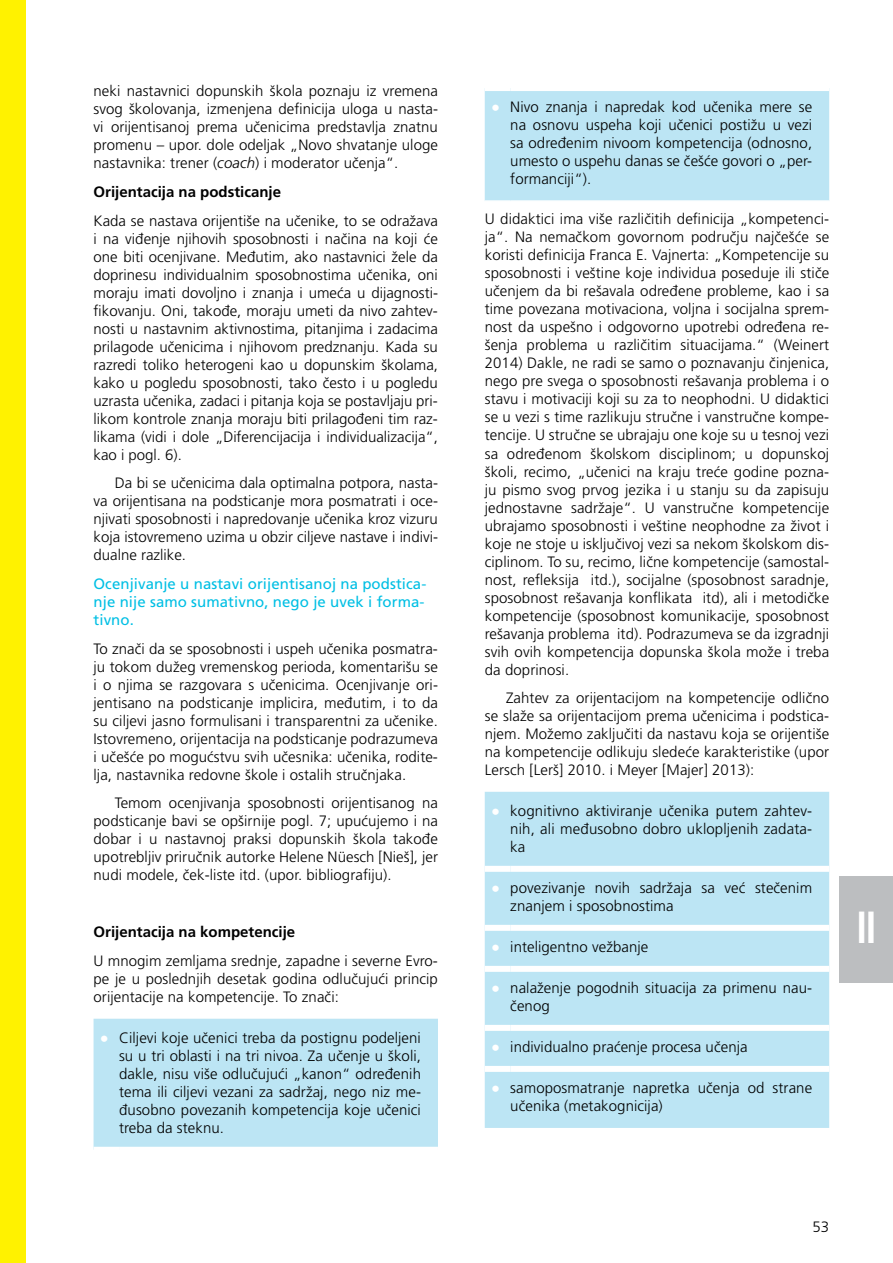
<style>
.page{position:relative;width:893px;height:1263px;background:#fff}
.page>*{position:absolute;margin:0;border:0;box-sizing:border-box;transform-origin:0 0}
.t1{font:700 condensed 45px "Frutiger";color:#fff;scale:.9 1}
.t2{font:300 15px/18px "Frutiger LT Pro";letter-spacing:.005em;color:#000;text-align:justify}
.t3{font:15px/18px "Frutiger LT Pro";letter-spacing:.005em;color:#00bfe4;text-align:justify}
.t4{font:700 15px "Frutiger LT Pro";color:#000}
.s1{font-style:italic}
.s2{font-weight:700;font-size:18px;color:#fff}
</style>
<div class="page">
<div style="left:0;top:0;width:26px;height:1263px;background:#fff200"></div>
<div style="left:94px;top:1019px;width:344px;height:128px;background:#bce5f4"></div>
<div style="left:485px;top:91px;width:344px;height:109px;background:#bce5f4"></div>
<div style="left:485px;top:792px;width:344px;height:336px;background:#bce5f4"></div>
<div style="left:485px;top:866px;width:25px;height:6px;background:#fff"></div>
<div style="left:510px;top:866px;width:319px;height:6px;background:#fff"></div>
<div style="left:485px;top:925px;width:25px;height:6px;background:#fff"></div>
<div style="left:510px;top:925px;width:319px;height:6px;background:#fff"></div>
<div style="left:485px;top:966px;width:25px;height:6px;background:#fff"></div>
<div style="left:510px;top:966px;width:319px;height:6px;background:#fff"></div>
<div style="left:485px;top:1025px;width:25px;height:6px;background:#fff"></div>
<div style="left:510px;top:1025px;width:319px;height:6px;background:#fff"></div>
<div style="left:485px;top:1066px;width:25px;height:6px;background:#fff"></div>
<div style="left:510px;top:1066px;width:319px;height:6px;background:#fff"></div>
<div style="left:840px;top:876px;width:53px;height:106px;background:#bcbec0"></div>
<p class="t2" style="left:94px;top:82px;width:346px">neki nastavnici dopunskih škola poznaju iz vremena svog školovanja, izmenjena definicija uloga u nasta&shy;vi orijentisanoj prema učenicima predstavlja znatnu promenu – upor. dole odeljak „Novo shvatanje uloge nastavnika: trener (<span class="s1">coach</span>) i moderator učenja“.</p>
<p class="t4" style="left:94px;top:183px;width:189px">Orijentacija na podsticanje</p>
<p class="t2" style="left:94px;top:211px;width:346px">Kada se nastava orijentiše na učenike, to se odražava i na viđenje njihovih sposobnosti i načina na koji će one biti ocenjivane. Međutim, ako nastavnici žele da doprinesu individualnim sposobnostima učenika, oni moraju imati dovoljno i znanja i umeća u dijagnosti&shy;fikovanju. Oni, takođe, moraju umeti da nivo zahtev&shy;nosti u nastavnim aktivnostima, pitanjima i zadacima prilagode učenicima i njihovom predznanju. Kada su razredi toliko heterogeni kao u dopunskim školama, kako u pogledu sposobnosti, tako često i u pogledu uzrasta učenika, zadaci i pitanja koja se postavljaju pri&shy;likom kontrole znanja moraju biti prilagođeni tim raz&shy;likama (vidi i dole „Diferencijacija i individualizacija“, kao i pogl. 6).</p>
<p class="t2" style="left:94px;top:474px;width:346px;text-indent:21px">Da bi se učenicima dala optimalna potpora, nasta&shy;va orijentisana na podsticanje mora posmatrati i oce&shy;njivati sposobnosti i napredovanje učenika kroz vizuru koja istovremeno uzima u obzir ciljeve nastave i indivi&shy;dualne razlike.</p>
<p class="t3" style="left:94px;top:575px;width:334px">Ocenjivanje u nastavi orijentisanoj na podstica&shy;nje nije samo sumativno, nego je uvek i forma&shy;tivno.</p>
<p class="t2" style="left:94px;top:639px;width:346px">To znači da se sposobnosti i uspeh učenika posmatra&shy;ju tokom dužeg vremenskog perioda, komentarišu se i o njima se razgovara s učenicima. Ocenjivanje ori&shy;jentisano na podsticanje implicira, međutim, i to da su ciljevi jasno formulisani i transparentni za učenike.<br>Istovremeno, orijentacija na podsticanje podrazumeva i učešće po mogućstvu svih učesnika: učenika, rodite&shy;lja, nastavnika redovne škole i ostalih stručnjaka.</p>
<p class="t2" style="left:94px;top:794px;width:346px;text-indent:21px">Temom ocenjivanja sposobnosti orijentisanog na podsticanje bavi se opširnije pogl. 7; upućujemo i na dobar i u nastavnoj praksi dopunskih škola takođe upotrebljiv priručnik autorke Helene Nüesch [Nieš], jer nudi modele, ček-liste itd. (upor. bibliografiju).</p>
<p class="t4" style="left:94px;top:923px;width:203px">Orijentacija na kompetencije</p>
<p class="t2" style="left:94px;top:952px;width:346px">U mnogim zemljama srednje, zapadne i severne Evro&shy;pe je u poslednjih desetak godina odlučujući princip orijentacije na kompetencije. To znači:</p>
<p class="t2" style="left:119px;top:1029px;width:303px;text-indent:-19px"><span class="s2">•</span> Ciljevi koje učenici treba da postignu podeljeni su u tri oblasti i na tri nivoa. Za učenje u školi, dakle, nisu više odlučujući „kanon“ određenih tema ili ciljevi vezani za sadržaj, nego niz me&shy;đusobno povezanih kompetencija koje učenici treba da steknu.</p>
<p class="t2" style="left:510px;top:98px;width:303px;text-indent:-19px"><span class="s2">•</span> Nivo znanja i napredak kod učenika mere se na osnovu uspeha koji učenici postižu u vezi sa određenim nivoom kompetencija (odnosno, umesto o uspehu danas se češće govori o „per&shy;formanciji“).</p>
<p class="t2" style="left:485px;top:210px;width:346px">U didaktici ima više različitih definicija „kompetenci&shy;ja“. Na nemačkom govornom području najčešće se koristi definicija Franca E. Vajnerta: „Kompetencije su sposobnosti i veštine koje individua poseduje ili stiče učenjem da bi rešavala određene probleme, kao i sa time povezana motivaciona, voljna i socijalna sprem&shy;nost da uspešno i odgovorno upotrebi određena re&shy;šenja problema u različitim situacijama.“ (Weinert 2014) Dakle, ne radi se samo o poznavanju činjenica, nego pre svega o sposobnosti rešavanja problema i o stavu i motivaciji koji su za to neophodni. U didaktici se u vezi s time razlikuju stručne i vanstručne kompe&shy;tencije. U stručne se ubrajaju one koje su u tesnoj vezi sa određenom školskom disciplinom; u dopunskoj školi, recimo, „učenici na kraju treće godine pozna&shy;ju pismo svog prvog jezika i u stanju su da zapisuju jednostavne sadržaje“. U vanstručne kompetencije ubrajamo sposobnosti i veštine neophodne za život i koje ne stoje u isključivoj vezi sa nekom školskom dis&shy;ciplinom. To su, recimo, lične kompetencije (samostal&shy;nost, refleksija itd.), socijalne (sposobnost saradnje, sposobnost rešavanja konflikata itd), ali i metodičke kompetencije (sposobnost komunikacije, sposobnost rešavanja problema itd). Podrazumeva se da izgradnji svih ovih kompetencija dopunska škola može i treba da doprinosi.</p>
<p class="t2" style="left:485px;top:689px;width:346px;text-indent:21px">Zahtev za orijentacijom na kompetencije odlično se slaže sa orijentacijom prema učenicima i podstica&shy;njem. Možemo zaključiti da nastavu koja se orijentiše na kompetencije odlikuju sledeće karakteristike (upor Lersch [Lerš] 2010. i Meyer [Majer] 2013):</p>
<p class="t2" style="left:510px;top:802px;width:303px;text-indent:-19px"><span class="s2">•</span> kognitivno aktiviranje učenika putem zahtev&shy;nih, ali međusobno dobro uklopljenih zadata&shy;ka</p>
<p class="t2" style="left:510px;top:879px;width:303px;text-indent:-19px"><span class="s2">•</span> povezivanje novih sadržaja sa već stečenim znanjem i sposobnostima</p>
<p class="t2" style="left:491px;top:938px;width:159px"><span class="s2">•</span> inteligentno vežbanje</p>
<p class="t2" style="left:510px;top:979px;width:303px;text-indent:-19px"><span class="s2">•</span> nalaženje pogodnih situacija za primenu nau&shy;čenog</p>
<p class="t2" style="left:491px;top:1038px;width:258px"><span class="s2">•</span> individualno praćenje procesa učenja</p>
<p class="t2" style="left:510px;top:1079px;width:303px;text-indent:-19px"><span class="s2">•</span> samoposmatranje napretka učenja od strane učenika (metakognicija)</p>
<h1 class="t1" style="left:856px;top:900px;width:24px">II</h1>
<p class="t2" style="left:812px;top:1217px;width:18px">53</p>
</div>
